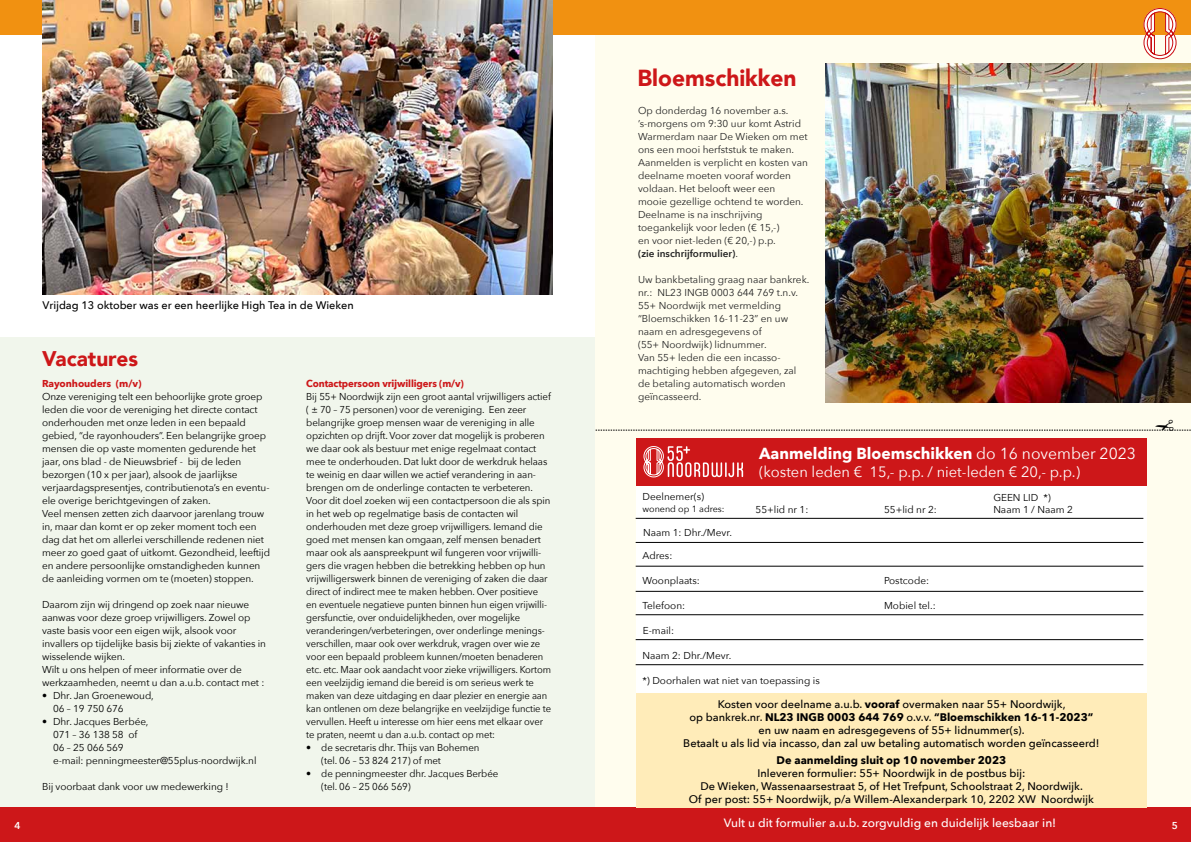
<style>
.page{position:relative;width:1191px;height:842px;background:#fff}
.page>*{position:absolute;margin:0;border:0;box-sizing:border-box;transform-origin:0 0}
.t1{font:900 23.2px "Avenir";color:#cd1719}
.t2{font:900 21.2px "Avenir";color:#cd1719}
.t3{font:700 16px "Avenir Next";color:#fff}
.t4{font:15px "Avenir Next";color:#fff}
.t5{font:500 12px "Avenir Next";color:#fff}
.t6{font:500 11px/13px "Avenir Next";color:#000;text-align:center}
.t7{font:700 11px "Avenir Next";color:#000}
.t8{font:10px/13px "Avenir Next";letter-spacing:-.01em;color:#000}
.t9{font:10px/13px "Avenir Next";color:#222}
.t10{font:700 10px "Avenir Next";letter-spacing:-.01em;color:#cd1719}
.t11{font:600 10px "Avenir Next";color:#fff}
.t12{font:9px "Avenir Next";color:#000}
.s1{font-weight:600}
.s2{font-weight:400}
.s3{font-weight:700}
</style>
<div class="page">
<div style="left:0;top:338px;width:595px;height:470px;background:#f1f6ec"></div>
<div style="left:595px;top:22px;width:596px;height:820px;background:#fffdee"></div>
<div style="left:0;top:808px;width:1191px;height:34px;background:#cd1719"></div>
<div style="left:0;top:0;width:1191px;height:34px;background:#f19111"></div>
<svg style="left:1143px;top:8px;width:33px;height:51px"></svg>
<div style="left:636px;top:692px;width:511px;height:116px;background:#ffecb9"></div>
<div style="left:636px;top:438px;width:511px;height:48px;background:#cd1719"></div>
<svg style="left:643px;top:446px;width:100px;height:31px"></svg>
<div style="left:636px;top:486px;width:511px;height:206px;background:#fff"></div>
<hr style="left:635px;top:518px;width:508px;height:1px;background:#000">
<hr style="left:635px;top:542px;width:508px;height:1px;background:#000">
<hr style="left:635px;top:566px;width:508px;height:1px;background:#000">
<hr style="left:635px;top:591px;width:508px;height:1px;background:#000">
<hr style="left:635px;top:614px;width:508px;height:1px;background:#000">
<hr style="left:635px;top:639px;width:508px;height:1px;background:#000">
<hr style="left:635px;top:664px;width:508px;height:1px;background:#000">
<img style="left:825px;top:63px;width:366px;height:340px">
<img style="left:42px;top:0;width:511px;height:295px">
<svg style="left:595px;top:429px;width:596px;height:2px"></svg>
<p class="t6" style="left:42px;top:298px;width:313px">Vrijdag 13 oktober was er een heerlijke High Tea in de Wieken</p>
<h2 class="t2" style="left:42px;top:341px;width:97px">Vacatures</h2>
<p class="t10" style="left:42px;top:375px;width:101px">Rayonhouders (m/v)</p>
<p class="t8" style="left:42px;top:390px;width:230px">Onze vereniging telt een behoorlijke grote groep leden die voor de vereniging het directe contact onderhouden met onze leden in een bepaald gebied, “de rayonhouders”. Een belangrijke groep mensen die op vaste momenten gedurende het jaar, ons blad - de Nieuwsbrief - bij de leden bezorgen (10 x per jaar), alsook de jaarlijkse verjaardagspresentjes, contributienota’s en eventu&shy;ele overige berichtgevingen of zaken.<br>Veel mensen zetten zich daarvoor jarenlang trouw in, maar dan komt er op zeker moment toch een dag dat het om allerlei verschillende redenen niet meer zo goed gaat of uitkomt. Gezondheid, leeftijd en andere persoonlijke omstandigheden kunnen de aanleiding vormen om te (moeten) stoppen.</p>
<p class="t8" style="left:42px;top:598px;width:225px">Daarom zijn wij dringend op zoek naar nieuwe aanwas voor deze groep vrijwilligers. Zowel op vaste basis voor een eigen wijk, alsook voor invallers op tijdelijke basis bij ziekte of vakanties in wisselende wijken.<br>Wilt u ons helpen of meer informatie over de werkzaamheden, neemt u dan a.u.b. contact met :</p>
<p class="t8" style="left:53px;top:689px;width:102px;text-indent:-11px">• Dhr. Jan Groenewoud,<br>06 – 19 750 676</p>
<p class="t8" style="left:53px;top:715px;width:205px;text-indent:-11px">• Dhr. Jacques Berbée,<br>071 – 36 138 58 of<br>06 – 25 066 569<br>e-mail: penningmeester@55plus-noordwijk.nl</p>
<p class="t8" style="left:42px;top:780px;width:188px">Bij voorbaat dank voor uw medewerking !</p>
<p class="t10" style="left:306px;top:375px;width:159px">Contactpersoon vrijwilligers (m/v)</p>
<p class="t8" style="left:306px;top:390px;width:246px">Bij 55+ Noordwijk zijn een groot aantal vrijwilligers actief ( ± 70 – 75 personen) voor de vereniging. Een zeer belangrijke groep mensen waar de vereniging in alle opzichten op drijft. Voor zover dat mogelijk is proberen we daar ook als bestuur met enige regelmaat contact mee te onderhouden. Dat lukt door de werkdruk helaas te weinig en daar willen we actief verandering in aan&shy;brengen om de onderlinge contacten te verbeteren.<br>Voor dit doel zoeken wij een contactpersoon die als spin in het web op regelmatige basis de contacten wil onderhouden met deze groep vrijwilligers. Iemand die goed met mensen kan omgaan, zelf mensen benadert maar ook als aanspreekpunt wil fungeren voor vrijwilli&shy;gers die vragen hebben die betrekking hebben op hun vrijwilligerswerk binnen de vereniging of zaken die daar direct of indirect mee te maken hebben. Over positieve en eventuele negatieve punten binnen hun eigen vrijwilli&shy;gersfunctie, over onduidelijkheden, over mogelijke veranderingen/verbeteringen, over onderlinge menings&shy;verschillen, maar ook over werkdruk, vragen over wie ze voor een bepaald probleem kunnen/moeten benaderen etc. etc. Maar ook aandacht voor zieke vrijwilligers. Kortom een veelzijdig iemand die bereid is om serieus werk te maken van deze uitdaging en daar plezier en energie aan kan ontlenen om deze belangrijke en veelzijdige functie te vervullen. Heeft u interesse om hier eens met elkaar over te praten, neemt u dan a.u.b. contact op met:</p>
<p class="t8" style="left:321px;top:741px;width:160px;text-indent:-15px">• de secretaris dhr. Thijs van Bohemen (tel. 06 – 53 824 217) of met</p>
<p class="t8" style="left:321px;top:767px;width:179px;text-indent:-15px">• de penningmeester dhr. Jacques Berbée (tel. 06 – 25 066 569)</p>
<h1 class="t1" style="left:637px;top:58px;width:161px">Bloemschikken</h1>
<p class="t9" style="left:638px;top:104px;width:171px">Op donderdag 16 november a.s. ’s-morgens om 9:30 uur komt Astrid<br>Warmerdam naar De Wieken om met ons een mooi herfststuk te maken.<br>Aanmelden is verplicht en kosten van deelname moeten vooraf worden voldaan. Het belooft weer een<br>mooie gezellige ochtend te worden.<br>Deelname is na inschrijving toegankelijk voor leden (€ 15,-)<br>en voor niet-leden (€ 20,-) p.p.<br><span class="s1">(zie inschrijformulier)</span>.</p>
<p class="t9" style="left:638px;top:273px;width:173px">Uw bankbetaling graag naar bankrek. nr.: NL23 INGB 0003 644 769 t.n.v.<br>55+ Noordwijk met vermelding “Bloemschikken 16-11-23” en uw naam en adresgegevens of<br>(55+ Noordwijk) lidnummer.<br>Van 55+ leden die een incasso&shy;machtiging hebben afgegeven, zal de betaling automatisch worden geïncasseerd.</p>
<p class="t8" style="left:642px;top:489px;width:63px">Deelnemer(s)</p>
<p class="t12" style="left:642px;top:501px;width:84px">wonend op 1 adres:</p>
<p class="t8" style="left:643px;top:525px;width:90px">Naam 1: Dhr./Mevr.</p>
<h3 class="t3" style="left:759px;top:439px;width:378px">Aanmelding Bloemschikken <span class="s2">do 16 november 2023</span></h3>
<h3 class="t4" style="left:759px;top:459px;width:322px">(kosten leden € 15,- p.p. / niet-leden € 20,- p.p.)</h3>
<p class="t8" style="left:755px;top:502px;width:54px">55+lid nr 1:</p>
<p class="t8" style="left:884px;top:502px;width:54px">55+lid nr 2:</p>
<p class="t8" style="left:993px;top:491px;width:81px;line-height:12px">GEEN LID *)<br>Naam 1 / Naam 2</p>
<p class="t8" style="left:642px;top:549px;width:31px">Adres:</p>
<p class="t8" style="left:642px;top:574px;width:59px">Woonplaats:</p>
<p class="t8" style="left:884px;top:574px;width:46px">Postcode:</p>
<p class="t8" style="left:642px;top:599px;width:44px">Telefoon:</p>
<p class="t8" style="left:884px;top:599px;width:53px">Mobiel tel.:</p>
<p class="t8" style="left:643px;top:623px;width:33px">E-mail:</p>
<p class="t8" style="left:642px;top:648px;width:90px">Naam 2: Dhr./Mevr.</p>
<p class="t8" style="left:642px;top:674px;width:179px">*) Doorhalen wat niet van toepassing is</p>
<p class="t6" style="left:683px;top:698px;width:418px">Kosten voor deelname a.u.b. <span class="s3">vooraf</span> overmaken naar 55+ Noordwijk,<br>op bankrek.nr. <span class="s3">NL23 INGB 0003 644 769</span> o.v.v. <span class="s3">“Bloemschikken 16-11-2023” </span>en uw naam en adresgegevens of 55+ lidnummer(s).<br>Betaalt u als lid via incasso, dan zal uw betaling automatisch worden geïncasseerd!</p>
<p class="t7" style="left:776px;top:751px;width:231px">De aanmelding sluit op 10 november 2023</p>
<p class="t6" style="left:689px;top:767px;width:406px">Inleveren formulier: 55+ Noordwijk in de postbus bij:<br>De Wieken, Wassenaarsestraat 5, of Het Trefpunt, Schoolstraat 2, Noordwijk.<br>Of per post: 55+ Noordwijk, p/a Willem-Alexanderpark 10, 2202 XW Noordwijk</p>
<p class="t5" style="left:724px;top:812px;width:334px">Vult u dit formulier a.u.b. zorgvuldig en duidelijk leesbaar in!</p>
<p class="t11" style="left:14px;top:817px;width:8px">4</p>
<p class="t11" style="left:1172px;top:817px;width:8px">5</p>
</div>
